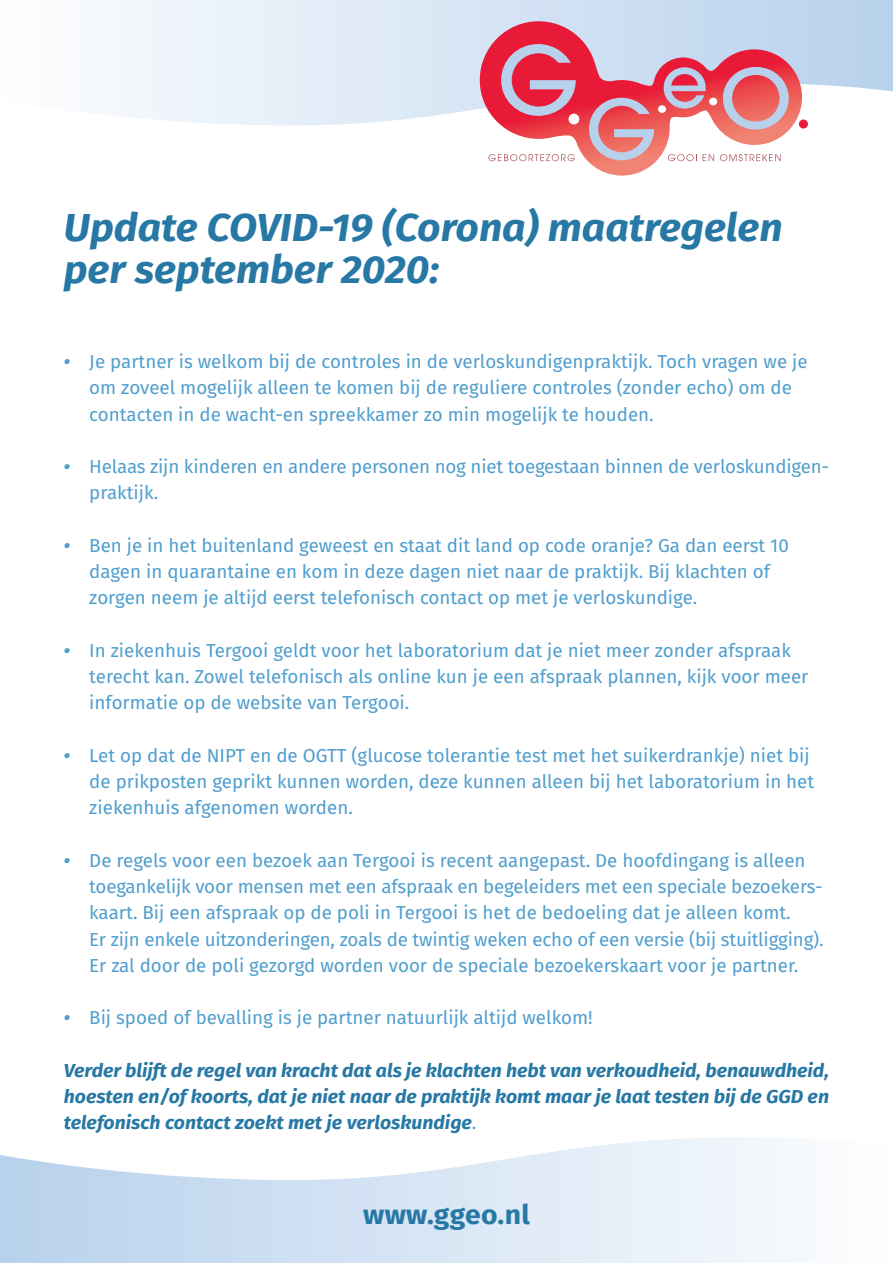
<style>
.page{position:relative;width:893px;height:1263px;background:#fff}
.page>*{position:absolute;margin:0;border:0;box-sizing:border-box;transform-origin:0 0}
.t1{font:italic 700 39px/42px "Fira Sans";color:#2778a5;scale:1.05 1}
.t2{font:700 27px "Fira Sans";letter-spacing:.01em;color:#2778a5;scale:1.05 1}
.t3{font:18.75px/26.2px "Fira Sans";color:#509ece}
.t4{font:italic 700 18.75px/26.2px "Fira Sans";color:#2778a5;text-align:justify;scale:1.04 1}
.s1{font-weight:700;font-style:italic}
.s2{font-weight:400;font-style:normal;color:#509ece}
</style>
<div class="page">
<svg style="left:107px;top:0;width:786px;height:125px"></svg>
<svg style="left:0;top:1138px;width:789px;height:125px"></svg>
<svg style="left:480px;top:21px;width:322px;height:155px"></svg>
<svg style="left:501px;top:44px;width:75px;height:72px;background:#d5607e"></svg>
<svg style="left:589px;top:98px;width:65px;height:62px;background:#d78490"></svg>
<svg style="left:664px;top:67px;width:42px;height:42px;background:#d07e96"></svg>
<svg style="left:723px;top:67px;width:66px;height:63px;background:#d9808a"></svg>
<div style="left:568px;top:114px;width:11px;height:10px;background:#fff;border-radius:50%"></div>
<div style="left:658px;top:105px;width:8px;height:8px;background:#fff;border-radius:50%"></div>
<div style="left:709px;top:98px;width:8px;height:7px;background:#fff;border-radius:50%"></div>
<div style="left:799px;top:120px;width:9px;height:9px;background:#e91938;border-radius:50%"></div>
<svg style="left:488px;top:154px;width:87px;height:7px"></svg>
<svg style="left:668px;top:154px;width:29px;height:7px"></svg>
<svg style="left:703px;top:154px;width:11px;height:7px"></svg>
<svg style="left:720px;top:154px;width:60px;height:7px"></svg>
<h1 class="t1" style="left:64px;top:203px;width:686px">Update COVID-19 (Corona) maatregelen per september 2020:</h1>
<p class="t3" style="left:89px;top:348px;width:720px;text-indent:-26px"><span class="s1">•</span> Je partner is welkom bij de controles in de verloskundigenpraktijk. Toch vragen we je om zoveel mogelijk alleen te komen bij de reguliere controles (zonder echo) om de contacten in de wacht-en spreekkamer zo min mogelijk te houden.</p>
<p class="t3" style="left:89px;top:453px;width:741px;text-indent:-26px"><span class="s1">•</span> Helaas zijn kinderen en andere personen nog niet toegestaan binnen de verloskundigen&shy;praktijk.</p>
<p class="t3" style="left:89px;top:532px;width:701px;text-indent:-26px"><span class="s1">•</span> Ben je in het buitenland geweest en staat dit land op code oranje? Ga dan eerst 10 dagen in quarantaine en kom in deze dagen niet naar de praktijk. Bij klachten of zorgen neem je altijd eerst telefonisch contact op met je verloskundige.</p>
<p class="t3" style="left:89px;top:637px;width:721px;text-indent:-26px"><span class="s1">•</span> In ziekenhuis Tergooi geldt voor het laboratorium dat je niet meer zonder afspraak terecht kan. Zowel telefonisch als online kun je een afspraak plannen, kijk voor meer informatie op de website van Tergooi.</p>
<p class="t3" style="left:89px;top:742px;width:726px;text-indent:-26px"><span class="s1">•</span> Let op dat de NIPT en de OGTT (glucose tolerantie test met het suikerdrankje) niet bij de prikposten geprikt kunnen worden, deze kunnen alleen bij het laboratorium in het ziekenhuis afgenomen worden.</p>
<p class="t3" style="left:89px;top:847px;width:736px;text-indent:-26px"><span class="s1">•</span> De regels voor een bezoek aan Tergooi is recent aangepast. De hoofdingang is alleen toegankelijk voor mensen met een afspraak en begeleiders met een speciale bezoekers&shy;kaart. Bij een afspraak op de poli in Tergooi is het de bedoeling dat je alleen komt.<br>Er zijn enkele uitzonderingen, zoals de twintig weken echo of een versie (bij stuitligging).<br>Er zal door de poli gezorgd worden voor de speciale bezoekerskaart voor je partner.</p>
<p class="t3" style="left:64px;top:1004px;width:530px"><span class="s1">•</span> Bij spoed of bevalling is je partner natuurlijk altijd welkom!</p>
<p class="t4" style="left:64px;top:1056px;width:737px">Verder blijft de regel van kracht dat als je klachten hebt van verkoudheid, benauwdheid, hoesten en/of koorts, dat je niet naar de praktijk komt maar je laat testen bij de GGD en telefonisch contact zoekt met je verloskundige<span class="s2">.</span></p>
<h2 class="t2" style="left:363px;top:1192px;width:160px">www.ggeo.nl</h2>
</div>
